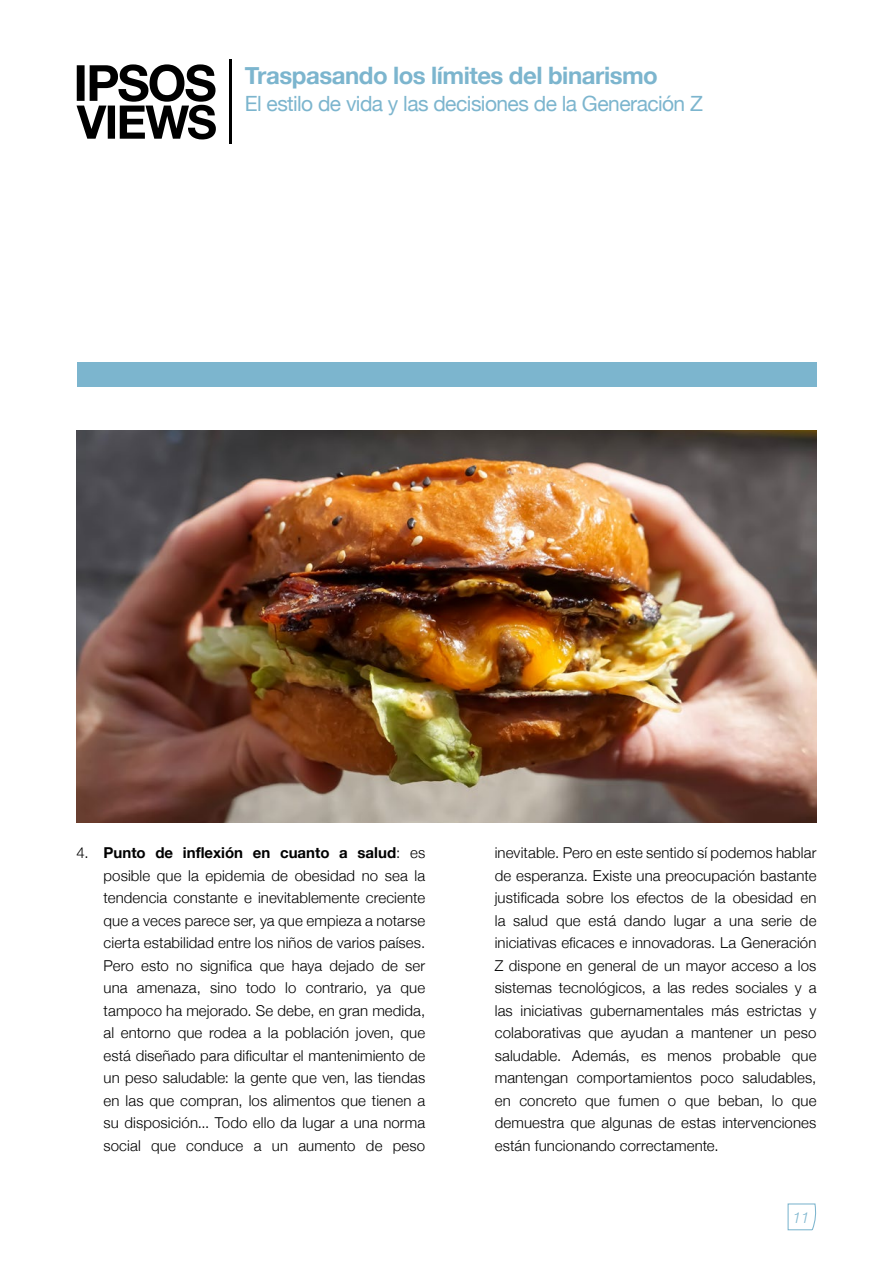
<style>
.page{position:relative;width:893px;height:1263px;background:#fff}
.page>*{position:absolute;margin:0;border:0;box-sizing:border-box;transform-origin:0 0}
.t1{font:700 24px "Helvetica Neue";letter-spacing:-.02em;color:#7cb5ce}
.t2{font:21px "Helvetica Neue";letter-spacing:-.025em;color:#7cb5ce}
.t3{font:300 15px/22.5px "Helvetica Neue";letter-spacing:.01em;color:#000;text-align:justify}
.t4{font:italic 300 15px "Helvetica Neue";color:#7cb5ce}
.s1{font-weight:700}
</style>
<div class="page">
<div style="left:77px;top:362px;width:739px;height:25px;background:#7cb5ce"></div>
<svg style="left:787px;top:1203px;width:29px;height:28px"></svg>
<hr style="left:230px;top:60px;width:2px;height:84px;background:#000">
<svg style="left:77px;top:64px;width:139px;height:75px"></svg>
<img style="left:77px;top:430px;width:739px;height:392px">
<h1 class="t1" style="left:245px;top:57px;width:414px">Traspasando los límites del binarismo</h1>
<h2 class="t2" style="left:245px;top:88px;width:459px">El estilo de vida y las decisiones de la Generación Z</h2>
<p class="t3" style="left:104px;top:841px;width:323px;text-indent:-27px">4. <span class="s1">Punto de inflexión en cuanto a salud</span>: es posible que la epidemia de obesidad no sea la tendencia constante e inevitablemente creciente que a veces parece ser, ya que empieza a notarse cierta estabilidad entre los niños de varios países.<br>Pero esto no significa que haya dejado de ser una amenaza, sino todo lo contrario, ya que tampoco ha mejorado. Se debe, en gran medida, al entorno que rodea a la población joven, que está diseñado para dificultar el mantenimiento de un peso saludable: la gente que ven, las tiendas en las que compran, los alimentos que tienen a su disposición... Todo ello da lugar a una norma social que conduce a un aumento de peso</p>
<p class="t3" style="left:495px;top:841px;width:323px">inevitable. Pero en este sentido sí podemos hablar de esperanza. Existe una preocupación bastante justificada sobre los efectos de la obesidad en la salud que está dando lugar a una serie de iniciativas eficaces e innovadoras. La Generación Z dispone en general de un mayor acceso a los sistemas tecnológicos, a las redes sociales y a las iniciativas gubernamentales más estrictas y colaborativas que ayudan a mantener un peso saludable. Además, es menos probable que mantengan comportamientos poco saludables, en concreto que fumen o que beban, lo que demuestra que algunas de estas intervenciones están funcionando correctamente.</p>
<p class="t4" style="left:793px;top:1205px;width:18px">11</p>
</div>
